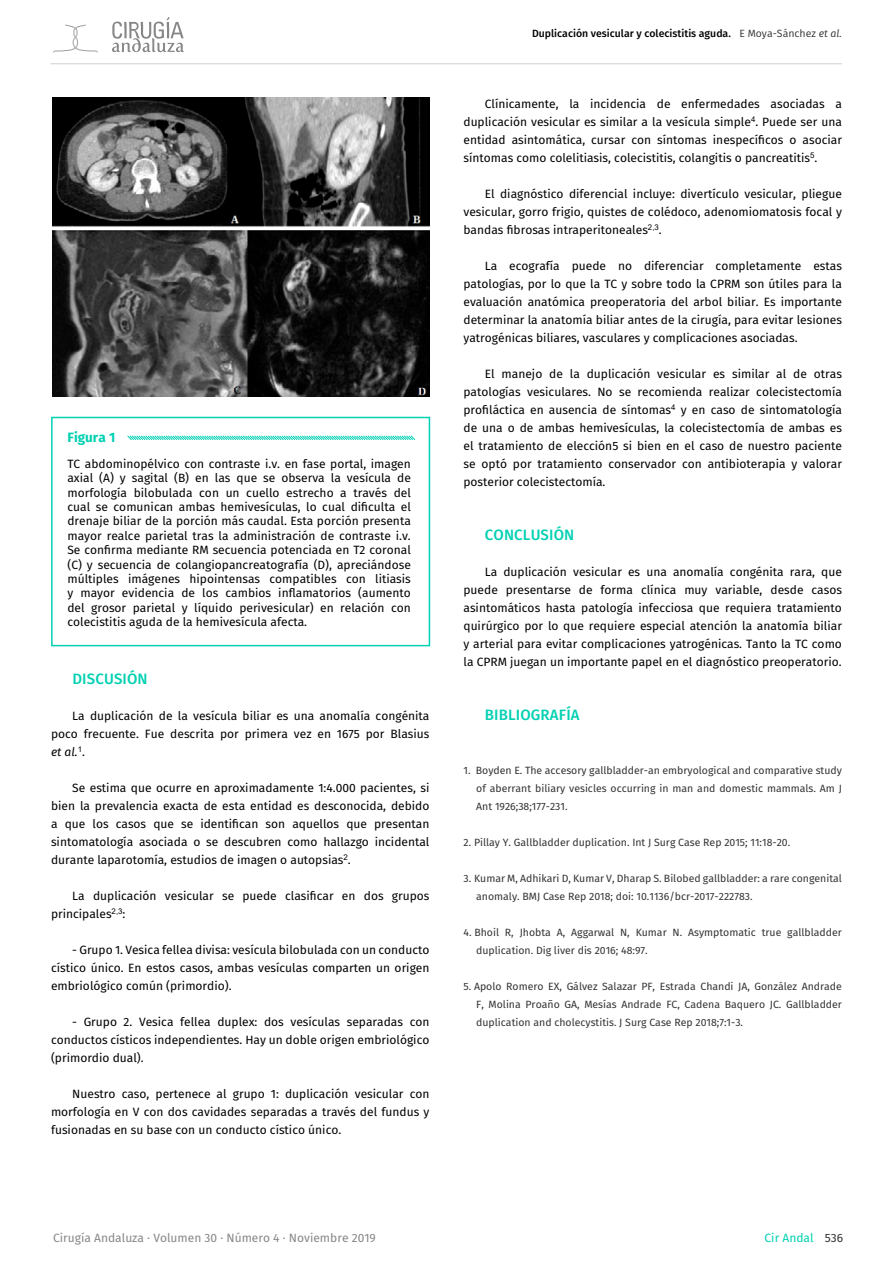
<style>
.page{position:relative;width:893px;height:1263px;background:#fff}
.page>*{position:absolute;margin:0;border:0;box-sizing:border-box;transform-origin:0 0}
.t1{font:500 15px "Fira Sans";letter-spacing:.01em;color:#00d1b2}
.t2{font:700 13.5px "Fira Sans";color:#00d1b2}
.t3{font:12px/18px "Fira Sans";color:#000;text-align:justify}
.t4{font:12px "Fira Sans";color:#878787}
.t5{font:12px "Fira Sans";color:#00d1b2}
.t6{font:10.5px/18px "Fira Sans";color:#333;text-align:justify}
.t7{font:500 10.5px "Fira Sans";color:#000}
.s1{font-style:italic}
.s2{font-weight:400;color:#333}
.s3{font-weight:400;font-style:italic;color:#333}
.s4{color:#333}
</style>
<div class="page">
<svg style="left:53px;top:24px;width:45px;height:29px"></svg>
<svg style="left:112px;top:17px;width:72px;height:35px"></svg>
<hr style="left:50px;top:64px;width:792px;height:1px;background:#d1d1d1">
<img style="left:52px;top:98px;width:377px;height:299px">
<div style="left:51px;top:417px;width:379px;height:229px;border:2px solid #00d1b2"></div>
<svg style="left:127px;top:435px;width:289px;height:5px"></svg>
<p class="t2" style="left:67px;top:426px;width:49px">Figura 1</p>
<p class="t3" style="left:67px;top:456px;width:345px;line-height:14.4px">TC abdominopélvico con contraste i.v. en fase portal, imagen axial (A) y sagital (B) en las que se observa la vesícula de morfología bilobulada con un cuello estrecho a través del cual se comunican ambas hemivesículas, lo cual dificulta el drenaje biliar de la porción más caudal. Esta porción presenta mayor realce parietal tras la administración de contraste i.v.<br>Se confirma mediante RM secuencia potenciada en T2 coronal (C) y secuencia de colangiopancreatografía (D), apreciándose múltiples imágenes hipointensas compatibles con litiasis y mayor evidencia de los cambios inflamatorios (aumento del grosor parietal y líquido perivesicular) en relación con colecistitis aguda de la hemivesícula afecta.</p>
<p class="t1" style="left:72px;top:667px;width:77px">DISCUSIÓN</p>
<p class="t3" style="left:51px;top:706px;width:380px;text-indent:21px">La duplicación de la vesícula biliar es una anomalía congénita poco frecuente. Fue descrita por primera vez en 1675 por Blasius <span class="s1">et al.</span><sup>1</sup>.</p>
<p class="t3" style="left:51px;top:778px;width:380px;text-indent:21px">Se estima que ocurre en aproximadamente 1:4.000 pacientes, si bien la prevalencia exacta de esta entidad es desconocida, debido a que los casos que se identifican son aquellos que presentan sintomatología asociada o se descubren como hallazgo incidental durante laparotomía, estudios de imagen o autopsias<sup>2</sup>.</p>
<p class="t3" style="left:51px;top:886px;width:380px;text-indent:21px">La duplicación vesicular se puede clasificar en dos grupos principales<sup>2,3</sup>:</p>
<p class="t3" style="left:51px;top:940px;width:380px;text-indent:21px">- Grupo 1. Vesica fellea divisa: vesícula bilobulada con un conducto cístico único. En estos casos, ambas vesículas comparten un origen embriológico común (primordio).</p>
<p class="t3" style="left:51px;top:1012px;width:380px;text-indent:21px">- Grupo 2. Vesica fellea duplex: dos vesículas separadas con conductos císticos independientes. Hay un doble origen embriológico (primordio dual).</p>
<p class="t3" style="left:51px;top:1084px;width:380px;text-indent:21px">Nuestro caso, pertenece al grupo 1: duplicación vesicular con morfología en V con dos cavidades separadas a través del fundus y fusionadas en su base con un conducto cístico único.</p>
<p class="t7" style="left:532px;top:25px;width:311px">Duplicación vesicular y colecistitis aguda. <span class="s2">E Moya-Sánchez</span> <span class="s3">et al.</span></p>
<p class="t3" style="left:463px;top:94px;width:380px;text-indent:21px">Clínicamente, la incidencia de enfermedades asociadas a duplicación vesicular es similar a la vesícula simple<sup>4</sup>. Puede ser una entidad asintomática, cursar con síntomas inespecíficos o asociar síntomas como colelitiasis, colecistitis, colangitis o pancreatitis<sup>5</sup>.</p>
<p class="t3" style="left:463px;top:184px;width:380px;text-indent:21px">El diagnóstico diferencial incluye: divertículo vesicular, pliegue vesicular, gorro frigio, quistes de colédoco, adenomiomatosis focal y bandas fibrosas intraperitoneales<sup>2,3</sup>.</p>
<p class="t3" style="left:463px;top:256px;width:380px;text-indent:21px">La ecografía puede no diferenciar completamente estas patologías, por lo que la TC y sobre todo la CPRM son útiles para la evaluación anatómica preoperatoria del arbol biliar. Es importante determinar la anatomía biliar antes de la cirugía, para evitar lesiones yatrogénicas biliares, vasculares y complicaciones asociadas.</p>
<p class="t3" style="left:463px;top:364px;width:380px;text-indent:21px">El manejo de la duplicación vesicular es similar al de otras patologías vesiculares. No se recomienda realizar colecistectomía profiláctica en ausencia de síntomas<sup>4</sup> y en caso de sintomatología de una o de ambas hemivesículas, la colecistectomía de ambas es el tratamiento de elección5 si bien en el caso de nuestro paciente se optó por tratamiento conservador con antibioterapia y valorar posterior colecistectomía.</p>
<p class="t1" style="left:485px;top:523px;width:91px">CONCLUSIÓN</p>
<p class="t3" style="left:463px;top:562px;width:380px;text-indent:21px">La duplicación vesicular es una anomalía congénita rara, que puede presentarse de forma clínica muy variable, desde casos asintomáticos hasta patología infecciosa que requiera tratamiento quirúrgico por lo que requiere especial atención la anatomía biliar y arterial para evitar complicaciones yatrogénicas. Tanto la TC como la CPRM juegan un importante papel en el diagnóstico preoperatorio.</p>
<p class="t1" style="left:485px;top:703px;width:96px">BIBLIOGRAFÍA</p>
<p class="t6" style="left:476px;top:761px;width:367px;text-indent:-13px">1. Boyden E. The accesory gallbladder-an embryological and comparative study of aberrant biliary vesicles occurring in man and domestic mammals. Am J Ant 1926;38;177-231.</p>
<p class="t6" style="left:463px;top:833px;width:328px">2. Pillay Y. Gallbladder duplication. Int J Surg Case Rep 2015; 11:18-20.</p>
<p class="t6" style="left:476px;top:869px;width:367px;text-indent:-13px">3. Kumar M, Adhikari D, Kumar V, Dharap S. Bilobed gallbladder: a rare congenital anomaly. BMJ Case Rep 2018; doi: 10.1136/bcr-2017-222783.</p>
<p class="t6" style="left:476px;top:923px;width:367px;text-indent:-13px">4. Bhoil R, Jhobta A, Aggarwal N, Kumar N. Asymptomatic true gallbladder duplication. Dig liver dis 2016; 48:97.</p>
<p class="t6" style="left:476px;top:977px;width:367px;text-indent:-13px">5. Apolo Romero EX, Gálvez Salazar PF, Estrada Chandi JA, González Andrade F, Molina Proaño GA, Mesías Andrade FC, Cadena Baquero JC. Gallbladder duplication and cholecystitis. J Surg Case Rep 2018;7:1-3.</p>
<p class="t4" style="left:53px;top:1229px;width:324px">Cirugía Andaluza · Volumen 30 · Número 4 · Noviembre 2019</p>
<p class="t5" style="left:765px;top:1229px;width:80px">Cir Andal <span class="s4">536</span></p>
</div>
